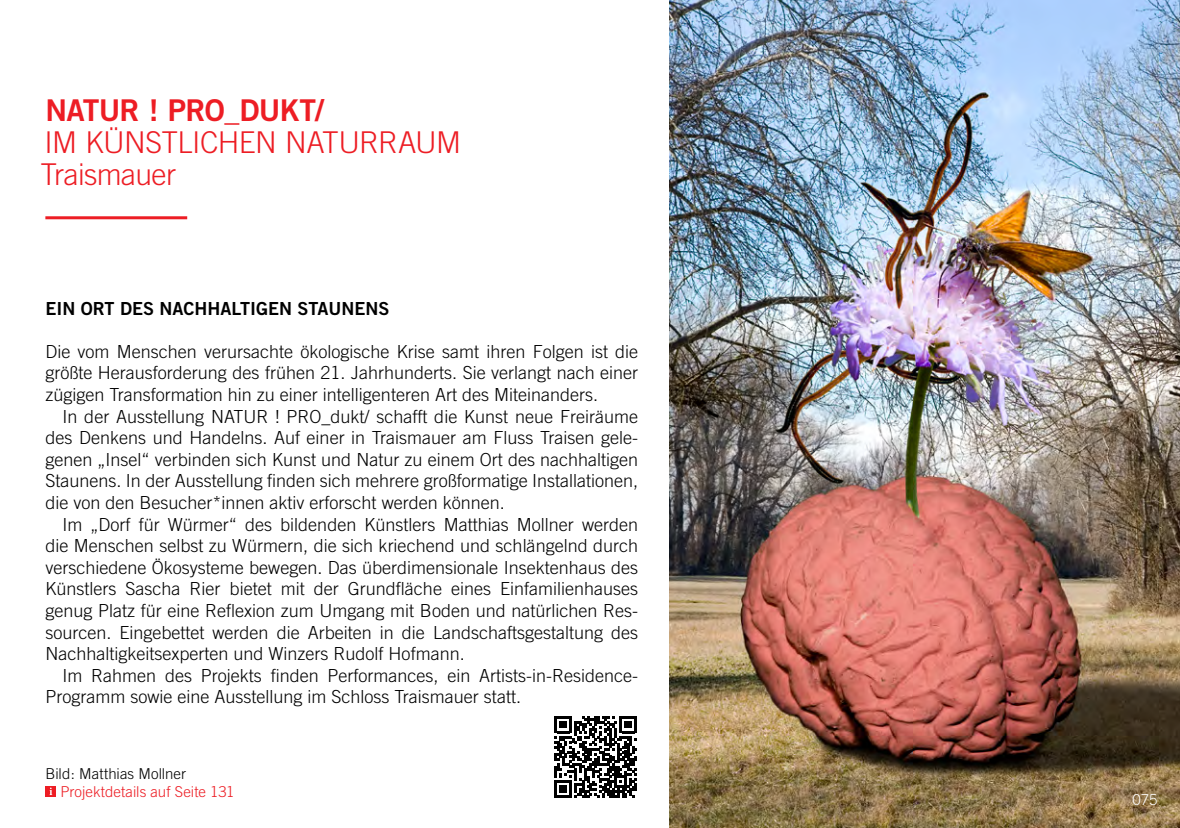
<style>
.page{position:relative;width:1180px;height:828px;background:#fff}
.page>*{position:absolute;margin:0;border:0;box-sizing:border-box;transform-origin:0 0}
.t1{font:300 30px "Trade Gothic LT Com";letter-spacing:-.02em;color:#ed1d24}
.t2{font:30px "Trade Gothic Bold Two";letter-spacing:-.025em;color:#ed1d24}
.Fließtext{font:300 18px/21.6px "Trade Gothic";color:#000;text-align:justify}
.t3{font:18px "Trade Gothic Bold Two";color:#000}
.t4{font:300 15px "Trade Gothic";letter-spacing:.005em;color:#ed1d24}
.t5{font:300 15px "Trade Gothic";letter-spacing:.005em;color:#000}
.t6{font:300 15px "Trade Gothic LT Com";color:#fff}
</style>
<div class="page">
<img style="left:669px;top:0;width:510px;height:828px">
<hr style="left:45px;top:216px;width:142px;height:3px;background:#ed1d24">
<div style="left:45px;top:786px;width:11px;height:10px;background:#ed1d24"></div>
<svg style="left:49px;top:787px;width:3px;height:8px"></svg>
<svg style="left:554px;top:716px;width:82px;height:82px"></svg>
<p class="t2" style="left:45px;top:91px;width:280px">NATUR ! PRO_DUKT/</p>
<p class="t1" style="left:45px;top:124px;width:418px">IM KÜNSTLICHEN NATURRAUM</p>
<p class="t1" style="left:40px;top:156px;width:137px">Traismauer</p>
<p class="t3" style="left:45px;top:297px;width:345px">EIN ORT DES NACHHALTIGEN STAUNENS</p>
<p class="Fließtext" style="left:45px;top:340px;width:594px">Die vom Menschen verursachte ökologische Krise samt ihren Folgen ist die größte Herausforderung des frühen 21. Jahrhunderts. Sie verlangt nach einer zügigen Transformation hin zu einer intelligenteren Art des Miteinanders.</p>
<p class="Fließtext" style="left:45px;top:405px;width:594px;text-indent:17px">In der Ausstellung NATUR ! PRO_dukt/ schafft die Kunst neue Freiräume des Denkens und Handelns. Auf einer in Traismauer am Fluss Traisen gele&shy;genen „Insel“ verbinden sich Kunst und Natur zu einem Ort des nachhaltigen Staunens. In der Ausstellung finden sich mehrere großformatige Installationen, die von den Besucher*innen aktiv erforscht werden können.</p>
<p class="Fließtext" style="left:45px;top:513px;width:594px;text-indent:17px">Im „Dorf für Würmer“ des bildenden Künstlers Matthias Mollner werden die Menschen selbst zu Würmern, die sich kriechend und schlängelnd durch verschiedene Ökosysteme bewegen. Das überdimensionale Insektenhaus des Künstlers Sascha Rier bietet mit der Grundfläche eines Einfamilienhauses genug Platz für eine Reflexion zum Umgang mit Boden und natürlichen Res&shy;sourcen. Eingebettet werden die Arbeiten in die Landschaftsgestaltung des Nachhaltigkeitsexperten und Winzers Rudolf Hofmann.</p>
<p class="Fließtext" style="left:45px;top:664px;width:592px;text-indent:17px">Im Rahmen des Projekts finden Performances, ein Artists-in-Residence-<br>Programm sowie eine Ausstellung im Schloss Traismauer statt.</p>
<p class="t5" style="left:45px;top:764px;width:142px">Bild: Matthias Mollner</p>
<p class="t4" style="left:60px;top:782px;width:176px">Projektdetails auf Seite 131</p>
<p class="t6" style="left:1132px;top:791px;width:27px">075</p>
</div>
